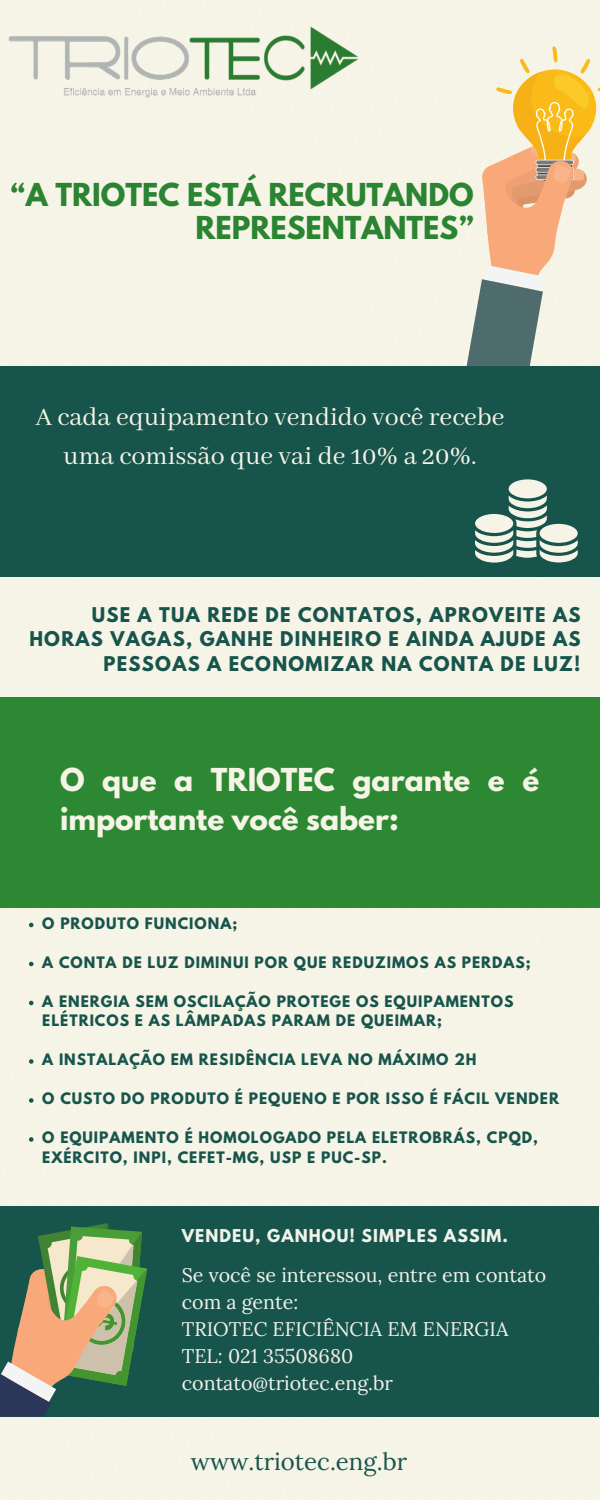
<style>
.page{position:relative;width:600px;height:1500px;background:#f6f4e6}
.page>*{position:absolute;margin:0;border:0;box-sizing:border-box;transform-origin:0 0}
.t1{font:28px/39px "Abhaya Libre";color:#f6f4e6;text-align:center}
.t2{font:700 28px/39px "League Spartan";color:#f6f4e6}
.t3{font:700 28px/33px "League Spartan";color:#2b8432;text-align:right}
.t4{font:24px "Lora";color:#17544c}
.t5{font:19.7px/27px "Lora";color:#f1f2ea}
.t6{font:700 18px/24.8px "League Spartan";letter-spacing:.07em;color:#17544c;text-align:right}
.t7{font:700 15.7px "League Spartan";letter-spacing:.07em;color:#f1f2ea}
.t8{font:700 14px/19.5px "League Spartan";letter-spacing:.07em;color:#17544c}
</style>
<div class="page">
<div style="left:0;top:366px;width:600px;height:210px;background:#17544c"></div>
<div style="left:0;top:698px;width:599px;height:210px;background:#2c8832"></div>
<div style="left:0;top:1207px;width:599px;height:210px;background:#17544c"></div>
<img style="left:0;top:18px;width:364px;height:84px">
<svg style="left:29px;top:923px;width:4px;height:4px"></svg>
<svg style="left:29px;top:962px;width:4px;height:4px"></svg>
<svg style="left:29px;top:1001px;width:4px;height:4px"></svg>
<svg style="left:29px;top:1059px;width:4px;height:5px"></svg>
<svg style="left:29px;top:1098px;width:4px;height:5px"></svg>
<svg style="left:29px;top:1137px;width:4px;height:5px"></svg>
<svg style="left:467px;top:46px;width:133px;height:320px;background:#e1cca6"></svg>
<svg style="left:475px;top:479px;width:103px;height:84px"></svg>
<svg style="left:0;top:1223px;width:147px;height:194px"></svg>
<h1 class="t3" style="left:11px;top:181px;width:464px">“A TRIOTEC ESTÁ RECRUTANDO<br>REPRESENTANTES”</h1>
<h1 class="t1" style="left:35px;top:398px;width:471px">A cada equipamento vendido você recebe uma comissão que vai de 10% a 20%.</h1>
<p class="t6" style="left:29px;top:604px;width:553px">USE A TUA REDE DE CONTATOS, APROVEITE AS<br>HORAS VAGAS, GANHE DINHEIRO E AINDA AJUDE AS<br>PESSOAS A ECONOMIZAR NA CONTA DE LUZ!</p>
<h1 class="t2" style="left:60px;top:764px;width:481px">O que a TRIOTEC garante e é importante você saber:</h1>
<p class="t8" style="left:42px;top:915px;width:196px">O PRODUTO FUNCIONA;</p>
<p class="t8" style="left:42px;top:954px;width:490px">A CONTA DE LUZ DIMINUI POR QUE REDUZIMOS AS PERDAS;</p>
<p class="t8" style="left:42px;top:993px;width:473px">A ENERGIA SEM OSCILAÇÃO PROTEGE OS EQUIPAMENTOS<br>ELÉTRICOS E AS LÂMPADAS PARAM DE QUEIMAR;</p>
<p class="t8" style="left:42px;top:1052px;width:436px">A INSTALAÇÃO EM RESIDÊNCIA LEVA NO MÁXIMO 2H</p>
<p class="t8" style="left:42px;top:1091px;width:518px">O CUSTO DO PRODUTO É PEQUENO E POR ISSO É FÁCIL VENDER</p>
<p class="t8" style="left:42px;top:1130px;width:497px">O EQUIPAMENTO É HOMOLOGADO PELA ELETROBRÁS, CPQD,<br>EXÉRCITO, INPI, CEFET-MG, USP E PUC-SP.</p>
<p class="t7" style="left:182px;top:1228px;width:328px">VENDEU, GANHOU! SIMPLES ASSIM.</p>
<h3 class="t5" style="left:182px;top:1261px;width:366px">Se você se interessou, entre em contato com a gente:<br>TRIOTEC EFICIÊNCIA EM ENERGIA<br>TEL: 021 35508680 contato@triotec.eng.br</h3>
<h2 class="t4" style="left:191px;top:1446px;width:218px">www.triotec.eng.br</h2>
</div>
